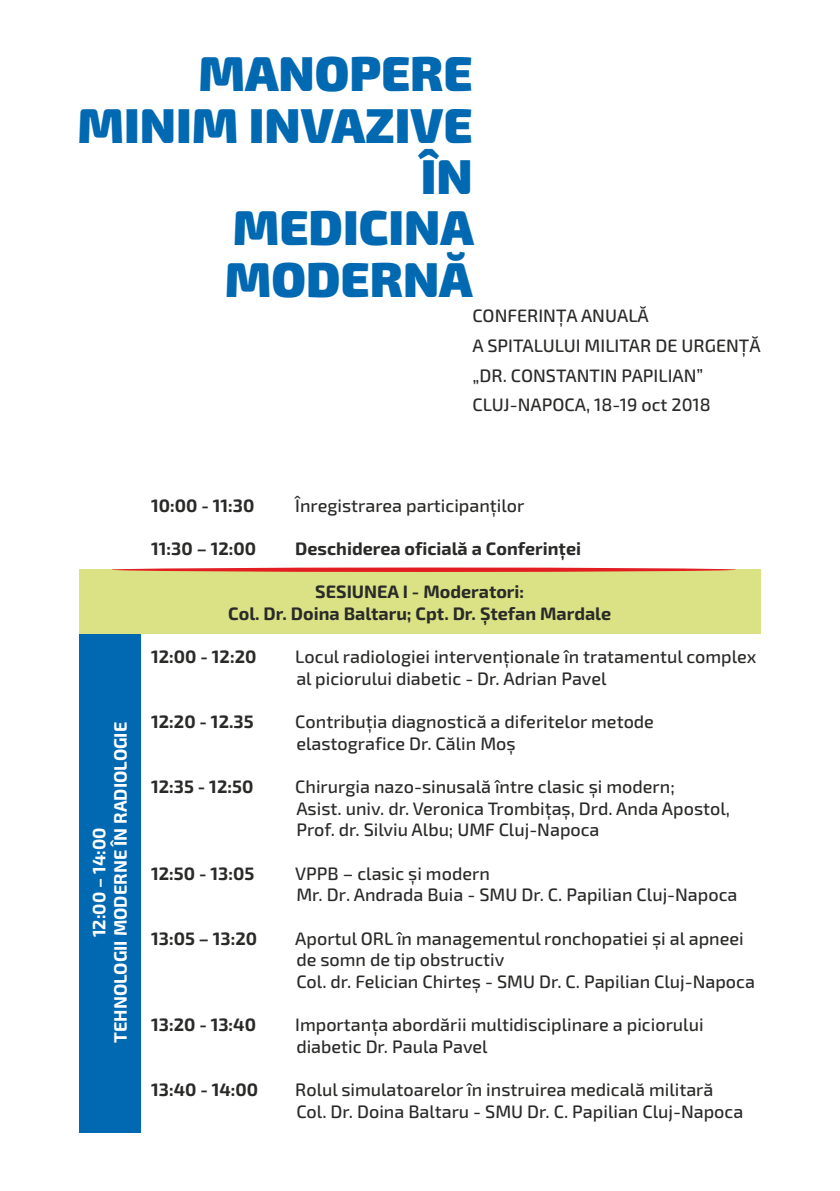
<style>
.page{position:relative;width:840px;height:1191px;background:#fff}
.page>*{position:absolute;margin:0;border:0;box-sizing:border-box;transform-origin:0 0}
.t1{font:900 49px/51.4px "Exo 2.0";color:#0069b2;text-align:right}
.t2{font:500 18px/21.6px "Exo 2.0";color:#2a2a29}
.t3{font:700 18px/21.6px "Exo 2.0";color:#2a2a29;text-align:center}
.t4{font:700 18px/21.6px "Exo 2.0";color:#fefefe;text-align:center}
</style>
<div class="page">
<div style="left:79px;top:570px;width:681px;height:64px;background:#dae285"></div>
<div style="left:79px;top:634px;width:61px;height:498px;background:#0069b2"></div>
<div style="left:111px;top:567px;width:624px;height:5px;background:#e21e23;border-radius:50%"></div>
<h1 class="t1" style="left:77px;top:53px;width:397px">MANOPERE<br>MINIM INVAZIVE<br>ÎN<br>MEDICINA<br>MODERNĂ</h1>
<p class="t2" style="left:472px;top:303px;width:289px;line-height:29.6px">CONFERINȚA ANUALĂ<br>A SPITALULUI MILITAR DE URGENȚĂ „DR. CONSTANTIN PAPILIAN”<br>CLUJ-NAPOCA, 18-19 oct 2018</p>
<p class="t3" style="left:151px;top:496px;width:105px">10:00 - 11:30</p>
<p class="t2" style="left:295px;top:496px;width:230px">Înregistrarea participanților</p>
<p class="t3" style="left:151px;top:539px;width:106px">11:30 – 12:00</p>
<p class="t3" style="left:295px;top:539px;width:287px">Deschiderea oficială a Conferinței</p>
<p class="t3" style="left:228px;top:583px;width:384px">SESIUNEA I - Moderatori:<br>Col. Dr. Doina Baltaru; Cpt. Dr. Ștefan Mardale</p>
<p class="t4" style="left:90px;top:1043px;width:322px;rotate:-90deg">12:00 – 14:00<br>TEHNOLOGII MODERNE ÎN RADIOLOGIE</p>
<p class="t3" style="left:151px;top:647px;width:107px">12:00 - 12:20</p>
<p class="t2" style="left:295px;top:647px;width:462px">Locul radiologiei intervenționale în tratamentul complex al piciorului diabetic - Dr. Adrian Pavel</p>
<p class="t3" style="left:151px;top:712px;width:104px">12:20 - 12.35</p>
<p class="t2" style="left:295px;top:712px;width:360px">Contribuția diagnostică a diferitelor metode elastografice Dr. Călin Moș</p>
<p class="t3" style="left:151px;top:777px;width:104px">12:35 - 12:50</p>
<p class="t2" style="left:295px;top:777px;width:436px">Chirurgia nazo-sinusală între clasic și modern;<br>Asist. univ. dr. Veronica Trombițaș, Drd. Anda Apostol,<br>Prof. dr. Silviu Albu; UMF Cluj-Napoca</p>
<p class="t3" style="left:151px;top:864px;width:105px">12:50 - 13:05</p>
<p class="t2" style="left:295px;top:864px;width:443px">VPPB – clasic și modern<br>Mr. Dr. Andrada Buia - SMU Dr. C. Papilian Cluj-Napoca</p>
<p class="t3" style="left:151px;top:929px;width:108px">13:05 – 13:20</p>
<p class="t2" style="left:295px;top:929px;width:461px">Aportul ORL în managementul ronchopatiei și al apneei de somn de tip obstructiv<br>Col. dr. Felician Chirteș - SMU Dr. C. Papilian Cluj-Napoca</p>
<p class="t3" style="left:151px;top:1015px;width:106px">13:20 - 13:40</p>
<p class="t2" style="left:295px;top:1015px;width:409px">Importanța abordării multidisciplinare a piciorului diabetic Dr. Paula Pavel</p>
<p class="t3" style="left:151px;top:1080px;width:109px">13:40 - 14:00</p>
<p class="t2" style="left:295px;top:1080px;width:449px">Rolul simulatoarelor în instruirea medicală militară<br>Col. Dr. Doina Baltaru - SMU Dr. C. Papilian Cluj-Napoca</p>
</div>
